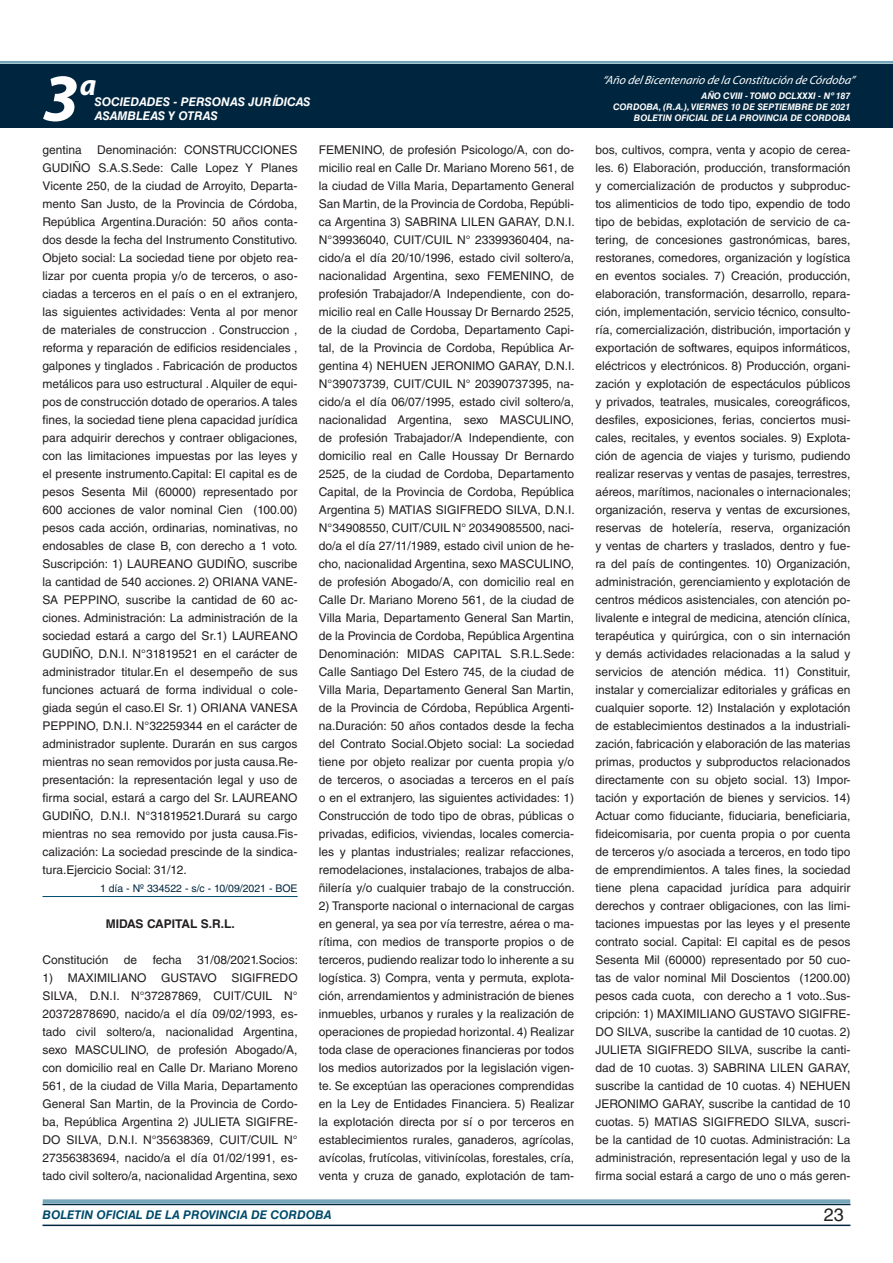
<style>
.page{position:relative;width:893px;height:1263px;background:#fff}
.page>*{position:absolute;margin:0;border:0;box-sizing:border-box;transform-origin:0 0}
.t1{font:italic 700 67.5px "Myriad Pro";color:#fff}
.t2{font:italic 700 30px "Myriad Pro";color:#fff}
.t3{font:18px "Helvetica LT Std";color:#231f20}
.t4{font:12px/18px "Helvetica LT Std";color:#231f20;text-align:justify}
.t5{font:italic 12px "Myriad Pro";color:#fff}
.t6{font:italic 700 12px "Helvetica LT Std";color:#fff}
.t7{font:italic 700 12px "Helvetica LT Std";color:#004b6c}
.t8{font:700 12px "Helvetica LT Std";letter-spacing:-.01em;color:#231f20}
.t9{font:10.5px "Helvetica LT Std";color:#00263f}
.t10{font:italic 700 9px/10.8px "Helvetica LT Std";color:#fff;text-align:right}
</style>
<div class="page">
<div style="left:0;top:61px;width:893px;height:6px;background:#fff;opacity:.75"></div>
<div style="left:0;top:64px;width:893px;height:64px;background:#00263f"></div>
<hr style="left:43px;top:1224px;width:807px;height:2px;background:#00263f">
<div style="left:42px;top:1198px;width:809px;height:8px;background:#fff;opacity:.75"></div>
<hr style="left:43px;top:896px;width:255px;height:1px;background:#004b6c">
<h1 class="t1" style="left:43px;top:54px;width:38px">3</h1>
<h2 class="t2" style="left:80px;top:66px;width:18px">a</h2>
<p class="t6" style="left:95px;top:94px;width:217px">SOCIEDADES - PERSONAS JURÍDICAS</p>
<p class="t6" style="left:95px;top:109px;width:125px">ASAMBLEAS Y OTRAS</p>
<p class="t5" style="left:603px;top:72px;width:254px">“Año delBicentenario de la Constitución de Córdoba”</p>
<p class="t10" style="left:613px;top:91px;width:239px">AÑO CVIII - TOMO DCLXXXI - Nº 187<br>CORDOBA, (R.A.), VIERNES 10 DE SEPTIEMBRE DE 2021<br>BOLETIN OFICIAL DE LA PROVINCIA DE CORDOBA</p>
<p class="t4" style="left:43px;top:141px;width:257px;text-indent:55px">Denominación: CONSTRUCCIONES GUDIÑO S.A.S.Sede: Calle Lopez Y Planes Vicente 250, de la ciudad de Arroyito, Departa&shy;mento San Justo, de la Provincia de Córdoba, República Argentina.Duración: 50 años conta&shy;dos desde la fecha del Instrumento Constitutivo.<br>Objeto social: La sociedad tiene por objeto rea&shy;lizar por cuenta propia y/o de terceros, o aso&shy;ciadas a terceros en el país o en el extranjero, las siguientes actividades: Venta al por menor de materiales de construccion . Construccion , reforma y reparación de edificios residenciales , galpones y tinglados . Fabricación de productos metálicos para uso estructural . Alquiler de equi&shy;pos de construcción dotado de operarios. A tales fines, la sociedad tiene plena capacidad jurídica para adquirir derechos y contraer obligaciones, con las limitaciones impuestas por las leyes y el presente instrumento.Capital: El capital es de pesos Sesenta Mil (60000) representado por 600 acciones de valor nominal Cien (100.00) pesos cada acción, ordinarias, nominativas, no endosables de clase B, con derecho a 1 voto.<br>Suscripción: 1) LAUREANO GUDIÑO, suscribe la cantidad de 540 acciones. 2) ORIANA VANE-SA PEPPINO, suscribe la cantidad de 60 ac&shy;ciones. Administración: La administración de la sociedad estará a cargo del Sr.1) LAUREANO GUDIÑO, D.N.I. N°31819521 en el carácter de administrador titular.En el desempeño de sus funciones actuará de forma individual o cole&shy;giada según el caso.El Sr. 1) ORIANA VANESA PEPPINO, D.N.I. N°32259344 en el carácter de administrador suplente. Durarán en sus cargos mientras no sean removidos por justa causa.Re&shy;presentación: la representación legal y uso de firma social, estará a cargo del Sr. LAUREANO GUDIÑO, D.N.I. N°31819521.Durará su cargo mientras no sea removido por justa causa.Fis&shy;calización: La sociedad prescinde de la sindica&shy;tura.Ejercicio Social: 31/12.</p>
<p class="t9" style="left:100px;top:882px;width:199px">1 día - Nº 334522 - s/c - 10/09/2021 - BOE</p>
<p class="t8" style="left:106px;top:916px;width:131px">MIDAS CAPITAL S.R.L.</p>
<p class="t4" style="left:43px;top:951px;width:67px">Constitución</p>
<p class="t4" style="left:124px;top:951px;width:15px">de</p>
<p class="t4" style="left:153px;top:951px;width:31px">fecha</p>
<p class="t4" style="left:197px;top:951px;width:103px">31/08/2021.Socios:</p>
<p class="t4" style="left:43px;top:969px;width:257px">1) MAXIMILIANO GUSTAVO SIGIFREDO SILVA, D.N.I. N°37287869, CUIT/CUIL N° 20372878690, nacido/a el día 09/02/1993, es&shy;tado civil soltero/a, nacionalidad Argentina, sexo MASCULINO, de profesión Abogado/A, con domicilio real en Calle Dr. Mariano Moreno 561, de la ciudad de Villa Maria, Departamento General San Martin, de la Provincia de Cordo&shy;ba, República Argentina 2) JULIETA SIGIFRE-DO SILVA, D.N.I. N°35638369, CUIT/CUIL N° 27356383694, nacido/a el día 01/02/1991, es&shy;tado civil soltero/a, nacionalidad Argentina, sexo</p>
<p class="t4" style="left:43px;top:141px;width:41px">gentina</p>
<p class="t4" style="left:319px;top:141px;width:257px">FEMENINO, de profesión Psicologo/A, con do&shy;micilio real en Calle Dr. Mariano Moreno 561, de la ciudad de Villa Maria, Departamento General San Martin, de la Provincia de Cordoba, Repúbli&shy;ca Argentina 3) SABRINA LILEN GARAY, D.N.I.<br>N°39936040, CUIT/CUIL N° 23399360404, na&shy;cido/a el día 20/10/1996, estado civil soltero/a, nacionalidad Argentina, sexo FEMENINO, de profesión Trabajador/A Independiente, con do&shy;micilio real en Calle Houssay Dr Bernardo 2525, de la ciudad de Cordoba, Departamento Capi&shy;tal, de la Provincia de Cordoba, República Ar&shy;gentina 4) NEHUEN JERONIMO GARAY, D.N.I.<br>N°39073739, CUIT/CUIL N° 20390737395, na&shy;cido/a el día 06/07/1995, estado civil soltero/a, nacionalidad Argentina, sexo MASCULINO, de profesión Trabajador/A Independiente, con domicilio real en Calle Houssay Dr Bernardo 2525, de la ciudad de Cordoba, Departamento Capital, de la Provincia de Cordoba, República Argentina 5) MATIAS SIGIFREDO SILVA, D.N.I.<br>N°34908550, CUIT/CUIL N° 20349085500, naci&shy;do/a el día 27/11/1989, estado civil union de he&shy;cho, nacionalidad Argentina, sexo MASCULINO, de profesión Abogado/A, con domicilio real en Calle Dr. Mariano Moreno 561, de la ciudad de Villa Maria, Departamento General San Martin, de la Provincia de Cordoba, República Argentina Denominación: MIDAS CAPITAL S.R.L.Sede:<br>Calle Santiago Del Estero 745, de la ciudad de Villa Maria, Departamento General San Martin, de la Provincia de Córdoba, República Argenti&shy;na.Duración: 50 años contados desde la fecha del Contrato Social.Objeto social: La sociedad tiene por objeto realizar por cuenta propia y/o de terceros, o asociadas a terceros en el país o en el extranjero, las siguientes actividades: 1)<br>Construcción de todo tipo de obras, públicas o privadas, edificios, viviendas, locales comercia&shy;les y plantas industriales; realizar refacciones, remodelaciones, instalaciones, trabajos de alba&shy;ñilería y/o cualquier trabajo de la construcción.</p>
<p class="t4" style="left:319px;top:897px;width:257px">2) Transporte nacional o internacional de cargas en general, ya sea por vía terrestre, aérea o ma&shy;rítima, con medios de transporte propios o de terceros, pudiendo realizar todo lo inherente a su logística. 3) Compra, venta y permuta, explota&shy;ción, arrendamientos y administración de bienes inmuebles, urbanos y rurales y la realización de operaciones de propiedad horizontal. 4) Realizar toda clase de operaciones financieras por todos los medios autorizados por la legislación vigen&shy;te. Se exceptúan las operaciones comprendidas en la Ley de Entidades Financiera. 5) Realizar la explotación directa por sí o por terceros en establecimientos rurales, ganaderos, agrícolas, avícolas, frutícolas, vitivinícolas, forestales, cría, venta y cruza de ganado, explotación de tam-</p>
<p class="t4" style="left:595px;top:141px;width:257px">bos, cultivos, compra, venta y acopio de cerea&shy;les. 6) Elaboración, producción, transformación y comercialización de productos y subproduc&shy;tos alimenticios de todo tipo, expendio de todo tipo de bebidas, explotación de servicio de ca&shy;tering, de concesiones gastronómicas, bares, restoranes, comedores, organización y logística en eventos sociales. 7) Creación, producción, elaboración, transformación, desarrollo, repara&shy;ción, implementación, servicio técnico, consulto&shy;ría, comercialización, distribución, importación y exportación de softwares, equipos informáticos, eléctricos y electrónicos. 8) Producción, organi&shy;zación y explotación de espectáculos públicos y privados, teatrales, musicales, coreográficos, desfiles, exposiciones, ferias, conciertos musi&shy;cales, recitales, y eventos sociales. 9) Explota&shy;ción de agencia de viajes y turismo, pudiendo realizar reservas y ventas de pasajes, terrestres, aéreos, marítimos, nacionales o internacionales; organización, reserva y ventas de excursiones, reservas de hotelería, reserva, organización y ventas de charters y traslados, dentro y fue&shy;ra del país de contingentes. 10) Organización, administración, gerenciamiento y explotación de centros médicos asistenciales, con atención po&shy;livalente e integral de medicina, atención clínica, terapéutica y quirúrgica, con o sin internación y demás actividades relacionadas a la salud y servicios de atención médica. 11) Constituir, instalar y comercializar editoriales y gráficas en cualquier soporte. 12) Instalación y explotación de establecimientos destinados a la industriali&shy;zación, fabricación y elaboración de las materias primas, productos y subproductos relacionados directamente con su objeto social. 13) Impor&shy;tación y exportación de bienes y servicios. 14)<br>Actuar como fiduciante, fiduciaria, beneficiaria, fideicomisaria, por cuenta propia o por cuenta de terceros y/o asociada a terceros, en todo tipo de emprendimientos. A tales fines, la sociedad tiene plena capacidad jurídica para adquirir derechos y contraer obligaciones, con las limi&shy;taciones impuestas por las leyes y el presente contrato social. Capital: El capital es de pesos Sesenta Mil (60000) representado por 50 cuo&shy;tas de valor nominal Mil Doscientos (1200.00) pesos cada cuota, con derecho a 1 voto..Sus&shy;cripción: 1) MAXIMILIANO GUSTAVO SIGIFRE-DO SILVA, suscribe la cantidad de 10 cuotas. 2)<br>JULIETA SIGIFREDO SILVA, suscribe la canti&shy;dad de 10 cuotas. 3) SABRINA LILEN GARAY, suscribe la cantidad de 10 cuotas. 4) NEHUEN JERONIMO GARAY, suscribe la cantidad de 10 cuotas. 5) MATIAS SIGIFREDO SILVA, suscri&shy;be la cantidad de 10 cuotas. Administración: La administración, representación legal y uso de la firma social estará a cargo de uno o más geren-</p>
<p class="t7" style="left:43px;top:1208px;width:290px">BOLETIN OFICIAL DE LA PROVINCIA DE CORDOBA</p>
<h3 class="t3" style="left:824px;top:1204px;width:22px">23</h3>
</div>
